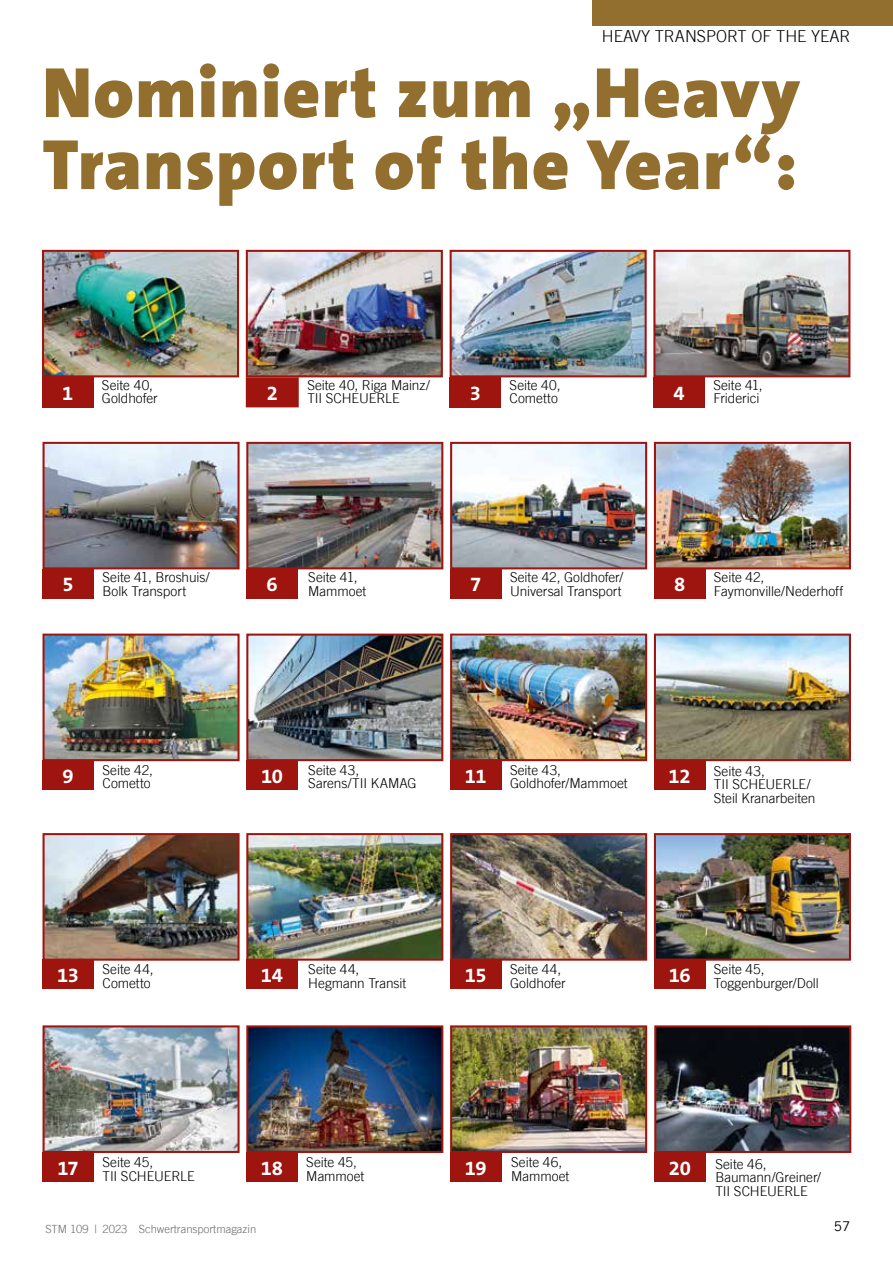
<style>
.page{position:relative;width:893px;height:1263px;background:#fff}
.page>*{position:absolute;margin:0;border:0;box-sizing:border-box;transform-origin:0 0}
.t1{font:900 72px/72px "The Sans B W9";letter-spacing:.02em;color:#936f2f}
.t2{font:700 20.25px "The Sans B W7";color:#fff}
.t3{font:300 16.5px "Trade Gothic LT";color:#000}
.t4{font:300 13.65px/13.5px "Trade Gothic LT";letter-spacing:-.005em;color:#000}
.t5{font:13.5px "Trade Gothic LT";color:#000}
.t6{font:300 11.25px "Trade Gothic LT";color:#6e6e6e}
.s1{font-family:"The Sans B W7";font-weight:700;font-size:20.25px;color:#fff}
</style>
<div class="page">
<div style="left:592px;top:0;width:301px;height:26px;background:#936f2f"></div>
<img style="left:45px;top:253px;width:191px;height:121px">
<div style="left:42px;top:250px;width:197px;height:127px;border:2px solid #9e140f"></div>
<img style="left:249px;top:253px;width:191px;height:121px">
<div style="left:246px;top:250px;width:197px;height:127px;border:2px solid #9e140f"></div>
<img style="left:453px;top:253px;width:191px;height:121px">
<div style="left:450px;top:250px;width:197px;height:127px;border:2px solid #9e140f"></div>
<img style="left:656px;top:253px;width:191px;height:121px">
<div style="left:653px;top:250px;width:197px;height:127px;border:2px solid #9e140f"></div>
<div style="left:42px;top:377px;width:51px;height:30px;background:#9e140f"></div>
<div style="left:247px;top:378px;width:51px;height:29px;background:#9e140f"></div>
<div style="left:246px;top:377px;width:53px;height:30px;border:2px solid #9e140f"></div>
<div style="left:450px;top:377px;width:51px;height:30px;background:#9e140f"></div>
<div style="left:653px;top:377px;width:52px;height:30px;background:#9e140f"></div>
<img style="left:46px;top:445px;width:191px;height:121px">
<div style="left:43px;top:442px;width:197px;height:127px;border:2px solid #9e140f"></div>
<img style="left:249px;top:445px;width:191px;height:121px">
<div style="left:246px;top:442px;width:197px;height:127px;border:2px solid #9e140f"></div>
<img style="left:453px;top:445px;width:191px;height:121px">
<div style="left:450px;top:442px;width:197px;height:127px;border:2px solid #9e140f"></div>
<img style="left:657px;top:445px;width:191px;height:121px">
<div style="left:654px;top:442px;width:197px;height:127px;border:2px solid #9e140f"></div>
<div style="left:43px;top:569px;width:51px;height:29px;background:#9e140f"></div>
<div style="left:246px;top:569px;width:52px;height:29px;background:#9e140f"></div>
<div style="left:450px;top:569px;width:51px;height:29px;background:#9e140f"></div>
<div style="left:654px;top:569px;width:51px;height:29px;background:#9e140f"></div>
<img style="left:46px;top:637px;width:191px;height:121px">
<div style="left:43px;top:634px;width:197px;height:127px;border:2px solid #9e140f"></div>
<img style="left:249px;top:637px;width:191px;height:121px">
<div style="left:246px;top:634px;width:197px;height:127px;border:2px solid #9e140f"></div>
<img style="left:453px;top:637px;width:191px;height:121px">
<div style="left:450px;top:634px;width:197px;height:127px;border:2px solid #9e140f"></div>
<img style="left:657px;top:637px;width:191px;height:121px">
<div style="left:654px;top:634px;width:197px;height:127px;border:2px solid #9e140f"></div>
<div style="left:43px;top:760px;width:51px;height:30px;background:#9e140f"></div>
<div style="left:246px;top:760px;width:52px;height:30px;background:#9e140f"></div>
<div style="left:450px;top:760px;width:51px;height:30px;background:#9e140f"></div>
<div style="left:654px;top:760px;width:51px;height:30px;background:#9e140f"></div>
<div style="left:43px;top:959px;width:51px;height:30px;background:#9e140f"></div>
<img style="left:46px;top:836px;width:191px;height:122px">
<div style="left:43px;top:833px;width:197px;height:128px;border:2px solid #9e140f"></div>
<img style="left:249px;top:836px;width:191px;height:122px">
<div style="left:246px;top:833px;width:197px;height:128px;border:2px solid #9e140f"></div>
<img style="left:453px;top:836px;width:191px;height:122px">
<div style="left:450px;top:833px;width:197px;height:128px;border:2px solid #9e140f"></div>
<img style="left:657px;top:836px;width:191px;height:122px">
<div style="left:654px;top:833px;width:197px;height:128px;border:2px solid #9e140f"></div>
<div style="left:246px;top:959px;width:52px;height:30px;background:#9e140f"></div>
<div style="left:450px;top:959px;width:51px;height:30px;background:#9e140f"></div>
<div style="left:654px;top:959px;width:51px;height:30px;background:#9e140f"></div>
<div style="left:43px;top:1152px;width:51px;height:30px;background:#9e140f"></div>
<img style="left:46px;top:1028px;width:191px;height:122px">
<div style="left:43px;top:1025px;width:197px;height:128px;border:2px solid #9e140f"></div>
<img style="left:453px;top:1028px;width:191px;height:122px">
<div style="left:450px;top:1025px;width:197px;height:128px;border:2px solid #9e140f"></div>
<img style="left:249px;top:1028px;width:191px;height:122px">
<div style="left:246px;top:1025px;width:197px;height:128px;border:2px solid #9e140f"></div>
<img style="left:657px;top:1028px;width:191px;height:122px">
<div style="left:654px;top:1025px;width:197px;height:128px;border:2px solid #9e140f"></div>
<div style="left:450px;top:1152px;width:51px;height:30px;background:#9e140f"></div>
<div style="left:246px;top:1152px;width:52px;height:30px;background:#9e140f"></div>
<div style="left:654px;top:1152px;width:52px;height:30px;background:#9e140f"></div>
<p class="t3" style="left:602px;top:26px;width:250px">HEAVY TRANSPORT OF THE YEAR</p>
<h1 class="t1" style="left:43px;top:57px;width:759px">Nominiert zum „Heavy<br>Transport of the Year“:</h1>
<h2 class="t2" style="left:62px;top:380px;width:13px">1</h2>
<p class="t4" style="left:102px;top:378px;width:57px">Seite 40,<br>Goldhofer</p>
<h2 class="t2" style="left:267px;top:380px;width:13px">2</h2>
<p class="t4" style="left:307px;top:378px;width:124px">Seite 40, Riga Mainz/<br>TII SCHEUERLE</p>
<h2 class="t2" style="left:470px;top:380px;width:13px">3</h2>
<p class="t4" style="left:510px;top:378px;width:52px">Seite 40,<br>Cometto</p>
<h2 class="t2" style="left:673px;top:380px;width:13px">4</h2>
<p class="t4" style="left:713px;top:378px;width:51px">Seite 41,<br>Friderici</p>
<h2 class="t2" style="left:63px;top:571px;width:13px">5</h2>
<p class="t4" style="left:102px;top:571px;width:109px">Seite 41, Broshuis/<br>Bolk Transport</p>
<h2 class="t2" style="left:266px;top:571px;width:13px">6</h2>
<p class="t4" style="left:308px;top:571px;width:60px">Seite 41,<br>Mammoet</p>
<h2 class="t2" style="left:470px;top:571px;width:13px">7</h2>
<p class="t4" style="left:510px;top:571px;width:115px">Seite 42, Goldhofer/<br>Universal Transport</p>
<h2 class="t2" style="left:674px;top:571px;width:13px">8</h2>
<p class="t4" style="left:714px;top:571px;width:131px">Seite 42,<br>Faymonville/Nederhoff</p>
<h2 class="t2" style="left:63px;top:763px;width:13px">9</h2>
<p class="t4" style="left:102px;top:763px;width:52px">Seite 42,<br>Cometto</p>
<p class="t4" style="left:308px;top:763px;width:110px;text-indent:-47px"><span class="s1">10</span> Seite 43,<br>Sarens/TII KAMAG</p>
<p class="t4" style="left:510px;top:763px;width:119px;text-indent:-45px"><span class="s1">11</span> Seite 43,<br>Goldhofer/Mammoet</p>
<p class="t4" style="left:714px;top:764px;width:103px;text-indent:-45px"><span class="s1">12</span> Seite 43,<br>TII SCHEUERLE/<br>Steil Kranarbeiten</p>
<p class="t4" style="left:57px;top:962px;width:98px;text-align:right"><span class="s1">13</span> Seite 44,<br>Cometto</p>
<p class="t4" style="left:308px;top:962px;width:100px;text-indent:-47px"><span class="s1">14</span> Seite 44,<br>Hegmann Transit</p>
<p class="t4" style="left:510px;top:962px;width:57px;text-indent:-45px"><span class="s1">15</span> Seite 44,<br>Goldhofer</p>
<p class="t4" style="left:714px;top:962px;width:106px;text-indent:-45px"><span class="s1">16</span> Seite 45,<br>Toggenburger/Doll</p>
<p class="t4" style="left:102px;top:1155px;width:94px;text-indent:-45px"><span class="s1">17</span> Seite 45,<br>TII SCHEUERLE</p>
<p class="t4" style="left:511px;top:1155px;width:60px;text-indent:-46px"><span class="s1">19</span> Seite 46,<br>Mammoet</p>
<p class="t4" style="left:306px;top:1155px;width:60px;text-indent:-45px"><span class="s1">18</span> Seite 45,<br>Mammoet</p>
<p class="t4" style="left:715px;top:1157px;width:107px;text-indent:-47px"><span class="s1">20</span> Seite 46,<br>Baumann/Greiner/<br>TII SCHEUERLE</p>
<p class="t6" style="left:45px;top:1222px;width:212px">STM 109 | 2023 Schwertransportmagazin</p>
<p class="t5" style="left:834px;top:1218px;width:18px">57</p>
</div>
